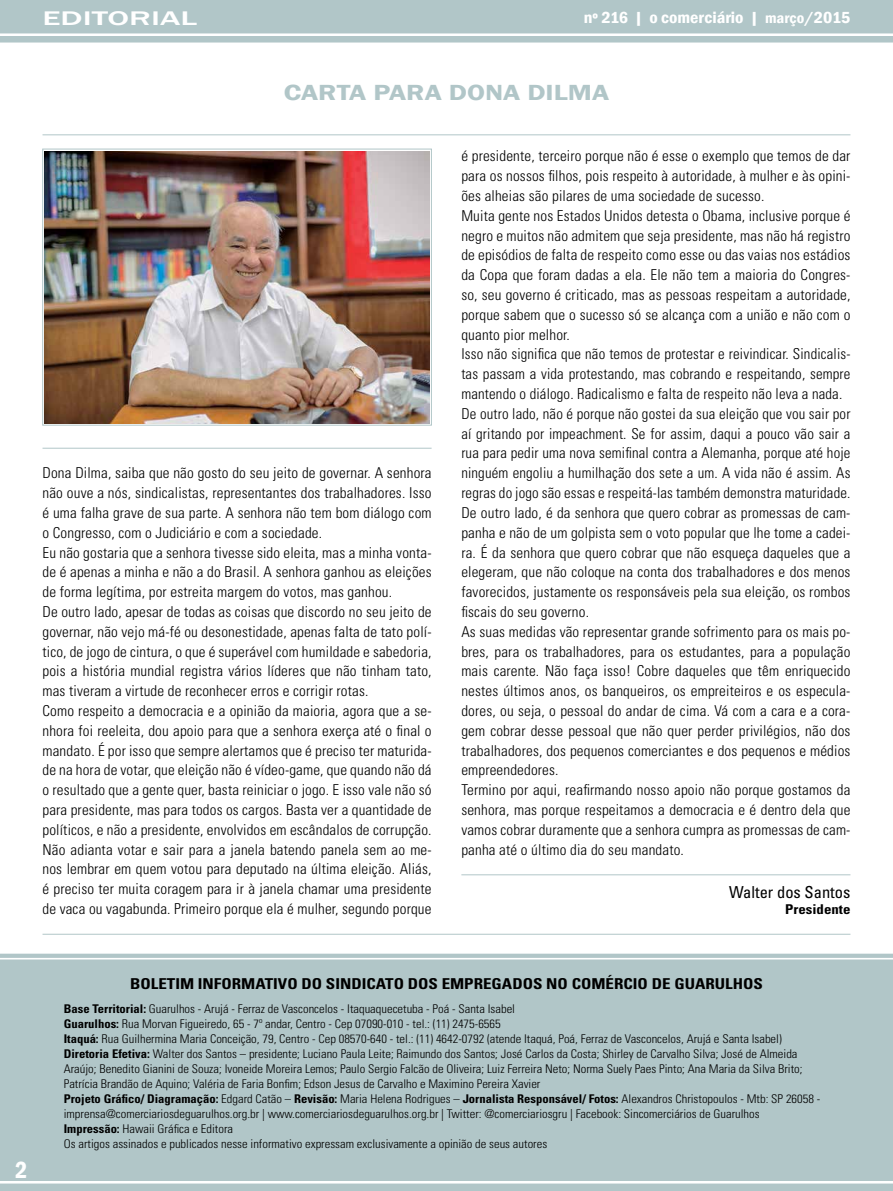
<style>
.page{position:relative;width:893px;height:1191px;background:#fff}
.page>*{position:absolute;margin:0;border:0;box-sizing:border-box;transform-origin:0 0}
.t1{font:600 condensed 24px "Franklin Gothic";color:#fff}
.t2{font:600 22.5px "Franklin Gothic";color:#b1c6c8;scale:1.25 1}
.t3{font:500 20.25px "Franklin Gothic";color:#fff;scale:1.67 1}
.t4{font:600 condensed 16.5px "Franklin Gothic";color:#fff;scale:1.1 1}
.t5{font:condensed 16.5px "Univers LT Std";color:#000}
.t6{font:300 condensed 15px/19.8px "Univers LT Std";letter-spacing:.01em;color:#000}
.t7{font:700 condensed 15px "Univers LT Std";color:#000;scale:1.13 1}
.t8{font:700 condensed 13.5px "Univers LT Std";color:#000;scale:1.1 1}
.t9{font:300 condensed 12px/15px "Univers LT Std";color:#000;scale:1.05 1}
.s1{font-size:15px}
.s2{font-weight:700}
</style>
<div class="page">
<div style="left:0;top:953px;width:893px;height:228px;background:#b1c6c8"></div>
<svg style="left:0;top:0;width:893px;height:43px;background:#b6c9cb"></svg>
<svg style="left:0;top:1183px;width:893px;height:8px;background:#b6c9cb"></svg>
<div style="left:43px;top:149px;width:389px;height:276px;border:1px solid #b1c6c8"></div>
<hr style="left:43px;top:134px;width:807px;height:1px;background:#b1c6c8">
<hr style="left:43px;top:448px;width:389px;height:1px;background:#b1c6c8">
<hr style="left:461px;top:874px;width:389px;height:1px;background:#b1c6c8">
<hr style="left:43px;top:934px;width:807px;height:1px;background:#b1c6c8">
<img style="left:45px;top:151px;width:384px;height:272px">
<h3 class="t3" style="left:43px;top:5px;width:94px">EDITORIAL</h3>
<p class="t4" style="left:584px;top:7px;width:244px">nº 216 | o comerciário | <span class="s1">março</span>/2015</p>
<h2 class="t2" style="left:284px;top:79px;width:28px">CARTA</h2>
<h2 class="t2" style="left:373px;top:79px;width:15px">PARA</h2>
<h2 class="t2" style="left:449px;top:79px;width:30px">DONA</h2>
<h2 class="t2" style="left:527px;top:79px;width:28px">DILMA</h2>
<p class="t6" style="left:43px;top:463px;width:391px">Dona Dilma, saiba que não gosto do seu jeito de governar. A senhora não ouve a nós, sindicalistas, representantes dos trabalhadores. Isso é uma falha grave de sua parte. A senhora não tem bom diálogo com o Congresso, com o Judiciário e com a sociedade.<br>Eu não gostaria que a senhora tivesse sido eleita, mas a minha vonta&shy;de é apenas a minha e não a do Brasil. A senhora ganhou as eleições de forma legítima, por estreita margem do votos, mas ganhou.<br>De outro lado, apesar de todas as coisas que discordo no seu jeito de governar, não vejo má-fé ou desonestidade, apenas falta de tato polí&shy;tico, de jogo de cintura, o que é superável com humildade e sabedoria, pois a história mundial registra vários líderes que não tinham tato, mas tiveram a virtude de reconhecer erros e corrigir rotas.<br>Como respeito a democracia e a opinião da maioria, agora que a se&shy;nhora foi reeleita, dou apoio para que a senhora exerça até o final o mandato. É por isso que sempre alertamos que é preciso ter maturida&shy;de na hora de votar, que eleição não é vídeo-game, que quando não dá o resultado que a gente quer, basta reiniciar o jogo. E isso vale não só para presidente, mas para todos os cargos. Basta ver a quantidade de políticos, e não a presidente, envolvidos em escândalos de corrupção.<br>Não adianta votar e sair para a janela batendo panela sem ao me&shy;nos lembrar em quem votou para deputado na última eleição. Aliás, é preciso ter muita coragem para ir à janela chamar uma presidente de vaca ou vagabunda. Primeiro porque ela é mulher, segundo porque</p>
<p class="t6" style="left:461px;top:146px;width:391px">é presidente, terceiro porque não é esse o exemplo que temos de dar para os nossos filhos, pois respeito à autoridade, à mulher e às opini&shy;ões alheias são pilares de uma sociedade de sucesso.<br>Muita gente nos Estados Unidos detesta o Obama, inclusive porque é negro e muitos não admitem que seja presidente, mas não há registro de episódios de falta de respeito como esse ou das vaias nos estádios da Copa que foram dadas a ela. Ele não tem a maioria do Congres&shy;so, seu governo é criticado, mas as pessoas respeitam a autoridade, porque sabem que o sucesso só se alcança com a união e não com o quanto pior melhor.<br>Isso não significa que não temos de protestar e reivindicar. Sindicalis&shy;tas passam a vida protestando, mas cobrando e respeitando, sempre mantendo o diálogo. Radicalismo e falta de respeito não leva a nada.<br>De outro lado, não é porque não gostei da sua eleição que vou sair por aí gritando por impeachment. Se for assim, daqui a pouco vão sair a rua para pedir uma nova semifinal contra a Alemanha, porque até hoje ninguém engoliu a humilhação dos sete a um. A vida não é assim. As regras do jogo são essas e respeitá-las também demonstra maturidade.<br>De outro lado, é da senhora que quero cobrar as promessas de cam&shy;panha e não de um golpista sem o voto popular que lhe tome a cadei&shy;ra. É da senhora que quero cobrar que não esqueça daqueles que a elegeram, que não coloque na conta dos trabalhadores e dos menos favorecidos, justamente os responsáveis pela sua eleição, os rombos fiscais do seu governo.<br>As suas medidas vão representar grande sofrimento para os mais po&shy;bres, para os trabalhadores, para os estudantes, para a população mais carente. Não faça isso! Cobre daqueles que têm enriquecido nestes últimos anos, os banqueiros, os empreiteiros e os especula&shy;dores, ou seja, o pessoal do andar de cima. Vá com a cara e a cora&shy;gem cobrar desse pessoal que não quer perder privilégios, não dos trabalhadores, dos pequenos comerciantes e dos pequenos e médios empreendedores.<br>Termino por aqui, reafirmando nosso apoio não porque gostamos da senhora, mas porque respeitamos a democracia e é dentro dela que vamos cobrar duramente que a senhora cumpra as promessas de cam&shy;panha até o último dia do seu mandato.</p>
<p class="t5" style="left:729px;top:881px;width:123px">Walter dos Santos</p>
<p class="t8" style="left:785px;top:901px;width:61px">Presidente</p>
<h1 class="t1" style="left:15px;top:1153px;width:14px">2</h1>
<p class="t7" style="left:130px;top:975px;width:561px">BOLETIM INFORMATIVO DO SINDICATO DOS EMPREGADOS NO COMÉRCIO DE GUARULHOS</p>
<p class="t9" style="left:64px;top:1001px;width:722px"><span class="s2">Base Territorial:</span> Guarulhos - Arujá - Ferraz de Vasconcelos - Itaquaquecetuba - Poá - Santa Isabel<br><span class="s2">Guarulhos:</span> Rua Morvan Figueiredo, 65 - 7º andar, Centro - Cep 07090-010 - tel.: (11) 2475-6565<br><span class="s2">Itaquá:</span> Rua Guilhermina Maria Conceição, 79, Centro - Cep 08570-640 - tel.: (11) 4642-0792 (atende Itaquá, Poá, Ferraz de Vasconcelos, Arujá e Santa Isabel)<br><span class="s2">Diretoria Efetiva:</span> Walter dos Santos – presidente; Luciano Paula Leite; Raimundo dos Santos; José Carlos da Costa; Shirley de Carvalho Silva; José de Almeida Araújo; Benedito Gianini de Souza; Ivoneide Moreira Lemos; Paulo Sergio Falcão de Oliveira; Luiz Ferreira Neto; Norma Suely Paes Pinto; Ana Maria da Silva Brito; Patrícia Brandão de Aquino; Valéria de Faria Bonfim; Edson Jesus de Carvalho e Maximino Pereira Xavier<br><span class="s2">Projeto Gráfico/ Diagramação:</span> Edgard Catão – <span class="s2">Revisão:</span> Maria Helena Rodrigues – <span class="s2">Jornalista Responsável/ Fotos:</span> Alexandros Christopoulos - Mtb: SP 26058 - imprensa@comerciariosdeguarulhos.org.br | www.comerciariosdeguarulhos.org.br | Twitter: @comerciariosgru | Facebook: Sincomerciários de Guarulhos<br><span class="s2">Impressão:</span> Hawaii Gráfica e Editora<br>Os artigos assinados e publicados nesse informativo expressam exclusivamente a opinião de seus autores</p>
</div>
